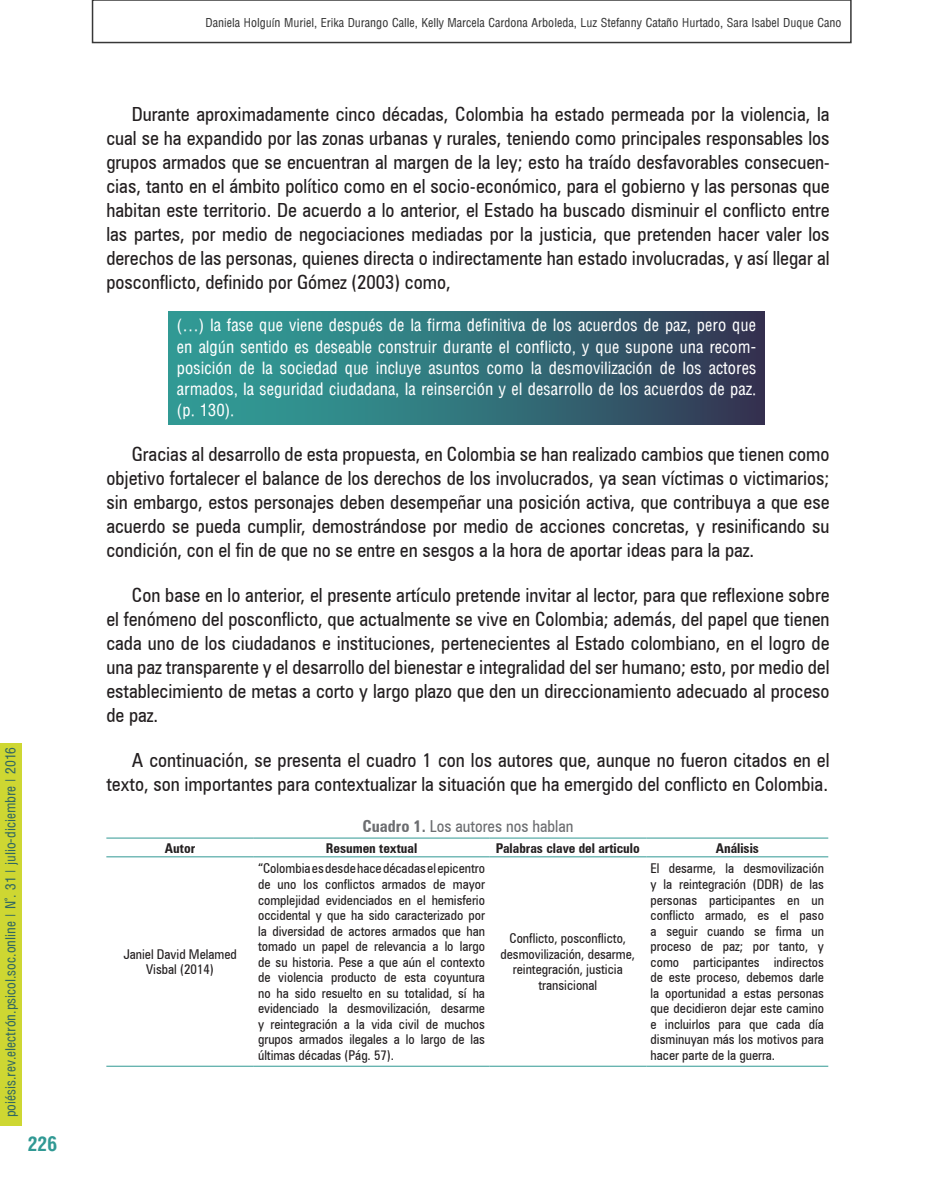
<style>
.page{position:relative;width:936px;height:1191px;background:#fff}
.page>*{position:absolute;margin:0;border:0;box-sizing:border-box;transform-origin:0 0}
.t1{font:condensed 19.5px/24px "Zurich BT";color:#231f20;text-align:justify}
.t2{font:700 condensed 19.5px "Arena";color:#319994}
.t3{font:16.5px/21px "Arena Condensed";color:#fff;text-align:justify}
.t4{font:condensed 16.5px "Zurich BT";color:#6c6d70}
.t5{font:condensed 13.5px/15.5px "Zurich BT";color:#231f20;text-align:center}
.t6{font:13.5px "Arena Condensed";color:#306662}
.t7{font:700 condensed 13.5px "Zurich BT";color:#231f20}
.t8{font:12px "Arena Condensed";color:#373737}
.s1{font-weight:700}
</style>
<div class="page">
<div style="left:0;top:743px;width:21px;height:383px;background:#ced732"></div>
<div style="left:92px;top:0;width:759px;height:43px;border:2px solid #373737"></div>
<div style="left:168px;top:312px;width:596px;height:112px;background:linear-gradient(to right,#30a79d,#343a56)"></div>
<hr style="left:106px;top:837px;width:148px;height:1px;background:#319994">
<hr style="left:254px;top:837px;width:235px;height:1px;background:#319994">
<hr style="left:489px;top:837px;width:157px;height:1px;background:#319994">
<hr style="left:646px;top:837px;width:182px;height:1px;background:#319994">
<hr style="left:106px;top:856px;width:148px;height:1px;background:#319994">
<hr style="left:254px;top:856px;width:235px;height:1px;background:#319994">
<hr style="left:489px;top:856px;width:157px;height:1px;background:#319994">
<hr style="left:646px;top:856px;width:182px;height:1px;background:#319994">
<hr style="left:106px;top:1065px;width:148px;height:1px;background:#319994">
<hr style="left:254px;top:1065px;width:235px;height:1px;background:#319994">
<hr style="left:489px;top:1065px;width:157px;height:1px;background:#319994">
<hr style="left:646px;top:1065px;width:182px;height:1px;background:#319994">
<p class="t6" style="left:3px;top:1117px;width:372px;rotate:-90deg">poiésis.rev.electrón.psicol.soc.online | N°. 31 | julio-diciembre | 2016</p>
<p class="t2" style="left:28px;top:1132px;width:31px">226</p>
<p class="t8" style="left:205px;top:16px;width:637px">Daniela Holguín Muriel, Erika Durango Calle, Kelly Marcela Cardona Arboleda, Luz Stefanny Cataño Hurtado, Sara Isabel Duque Cano</p>
<p class="t1" style="left:106px;top:102px;width:724px;text-indent:26px">Durante aproximadamente cinco décadas, Colombia ha estado permeada por la violencia, la cual se ha expandido por las zonas urbanas y rurales, teniendo como principales responsables los grupos armados que se encuentran al margen de la ley; esto ha traído desfavorables consecuen&shy;cias, tanto en el ámbito político como en el socio-económico, para el gobierno y las personas que habitan este territorio. De acuerdo a lo anterior, el Estado ha buscado disminuir el conflicto entre las partes, por medio de negociaciones mediadas por la justicia, que pretenden hacer valer los derechos de las personas, quienes directa o indirectamente han estado involucradas, y así llegar al posconflicto, definido por Gómez (2003) como,</p>
<p class="t3" style="left:177px;top:315px;width:581px">(…) la fase que viene después de la firma definitiva de los acuerdos de paz, pero que en algún sentido es deseable construir durante el conflicto, y que supone una recom&shy;posición de la sociedad que incluye asuntos como la desmovilización de los actores armados, la seguridad ciudadana, la reinserción y el desarrollo de los acuerdos de paz. (p. 130).</p>
<p class="t1" style="left:106px;top:442px;width:724px;text-indent:26px">Gracias al desarrollo de esta propuesta, en Colombia se han realizado cambios que tienen como objetivo fortalecer el balance de los derechos de los involucrados, ya sean víctimas o victimarios; sin embargo, estos personajes deben desempeñar una posición activa, que contribuya a que ese acuerdo se pueda cumplir, demostrándose por medio de acciones concretas, y resinificando su condición, con el fin de que no se entre en sesgos a la hora de aportar ideas para la paz.</p>
<p class="t1" style="left:106px;top:583px;width:724px;text-indent:26px">Con base en lo anterior, el presente artículo pretende invitar al lector, para que reflexione sobre el fenómeno del posconflicto, que actualmente se vive en Colombia; además, del papel que tienen cada uno de los ciudadanos e instituciones, pertenecientes al Estado colombiano, en el logro de una paz transparente y el desarrollo del bienestar e integralidad del ser humano; esto, por medio del establecimiento de metas a corto y largo plazo que den un direccionamiento adecuado al proceso de paz.</p>
<p class="t1" style="left:106px;top:748px;width:724px;text-align:right">A continuación, se presenta el cuadro 1 con los autores que, aunque no fueron citados en el texto, son importantes para contextualizar la situación que ha emergido del conflicto en Colombia.</p>
<p class="t4" style="left:362px;top:815px;width:212px"><span class="s1">Cuadro 1.</span> Los autores nos hablan</p>
<p class="t7" style="left:165px;top:839px;width:32px">Autor</p>
<p class="t7" style="left:326px;top:839px;width:93px">Resumen textual</p>
<p class="t7" style="left:496px;top:839px;width:145px">Palabras clave del articulo</p>
<p class="t7" style="left:715px;top:839px;width:45px">Análisis</p>
<p class="t5" style="left:123px;top:946px;width:115px">Janiel David Melamed<br>Visbal (2014)</p>
<p class="t5" style="left:258px;top:861px;width:228px;text-align:justify">“Colombia es desde hace décadas el epicentro de uno los conflictos armados de mayor complejidad evidenciados en el hemisferio occidental y que ha sido caracterizado por la diversidad de actores armados que han tomado un papel de relevancia a lo largo de su historia. Pese a que aún el contexto de violencia producto de esta coyuntura no ha sido resuelto en su totalidad, sí ha evidenciado la desmovilización, desarme y reintegración a la vida civil de muchos grupos armados ilegales a lo largo de las últimas décadas (Pág. 57).</p>
<p class="t5" style="left:500px;top:930px;width:136px">Conflicto, posconflicto, desmovilización, desarme, reintegración, justicia transicional</p>
<p class="t5" style="left:650px;top:861px;width:175px;text-align:justify">El desarme, la desmovilización y la reintegración (DDR) de las personas participantes en un conflicto armado, es el paso a seguir cuando se firma un proceso de paz; por tanto, y como participantes indirectos de este proceso, debemos darle la oportunidad a estas personas que decidieron dejar este camino e incluirlos para que cada día disminuyan más los motivos para hacer parte de la guerra.</p>
</div>
